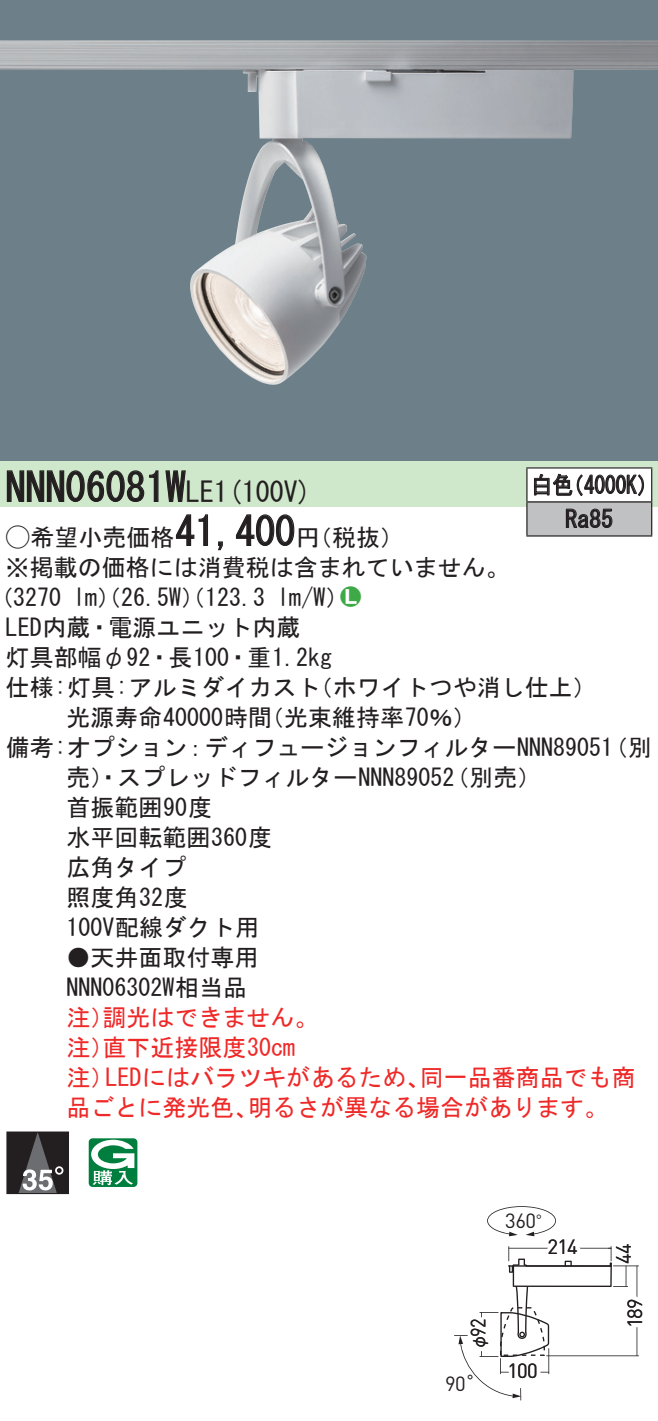
<style>
.page{position:relative;width:658px;height:1421px;background:#fff}
.page>*{position:absolute;margin:0;border:0;box-sizing:border-box;transform-origin:0 0}
.t1{font:40px "MS Gothic";color:#231f20}
.t2{font:28px "MS Gothic";color:#231f20}
.t3{font:24px/30px "MS Gothic";color:#231f20}
.t4{font:24px/30px "MS Gothic";color:#ee2928}
.t5{font:24px/34px "MS Gothic";color:#231f20;scale:.88 1}
.t6{font:24px "Ford Classification 1";color:#3fa948}
.t7{font:20.4px "DINOT";letter-spacing:-.025em;color:#231f20}
.t8{font:20.4px "DINOT";letter-spacing:-.025em;color:#231f20;scale:.9 1}
.t9{font:18px "Gothic BBB Pro Medium 90 pv RKSJ H";color:#231f20;scale:.9 1}
.s1{font-size:40px}
.s2{font-family:"Ford Classification 1"}
.s3{color:#fff}
.s4{font-family:"Gothic BBB Pro Medium 90 pv RKSJ H";font-size:18px}
</style>
<div class="page">
<div style="left:0;top:0;width:658px;height:462px;background:#6d7f88"></div>
<img style="left:0;top:41px;width:658px;height:344px">
<div style="left:0;top:462px;width:658px;height:45px;background:#cfe7ca"></div>
<svg style="left:6px;top:470px;width:153px;height:32px"></svg>
<svg style="left:165px;top:470px;width:21px;height:32px"></svg>
<svg style="left:175px;top:514px;width:33px;height:32px"></svg>
<svg style="left:218px;top:541px;width:5px;height:10px"></svg>
<svg style="left:236px;top:514px;width:59px;height:32px"></svg>
<div style="left:7px;top:1132px;width:61px;height:61px;background:#231f20"></div>
<div style="left:7px;top:1131px;width:62px;height:63px;border:1px solid #231f20"></div>
<svg style="left:18px;top:1132px;width:44px;height:61px"></svg>
<svg style="left:89px;top:1138px;width:48px;height:49px"></svg>
<div style="left:527px;top:468px;width:124px;height:34px;background:#fff"></div>
<div style="left:527px;top:502px;width:124px;height:34px;background:#c0c1c3"></div>
<hr style="left:526px;top:467px;width:126px;height:2px;background:#231f20">
<hr style="left:526px;top:468px;width:1px;height:33px;background:#231f20">
<hr style="left:651px;top:468px;width:1px;height:33px;background:#231f20">
<hr style="left:526px;top:501px;width:126px;height:2px;background:#231f20">
<hr style="left:526px;top:502px;width:1px;height:33px;background:#231f20">
<hr style="left:651px;top:502px;width:1px;height:33px;background:#231f20">
<hr style="left:526px;top:535px;width:126px;height:2px;background:#231f20">
<svg style="left:534px;top:473px;width:110px;height:23px"></svg>
<svg style="left:565px;top:508px;width:47px;height:20px"></svg>
<svg style="left:454px;top:1206px;width:185px;height:194px"></svg>
<h1 class="t1" style="left:6px;top:467px;width:162px">NNN06081</h1>
<p class="t2" style="left:166px;top:478px;width:147px"><span class="s1">W</span>LE (1 100 (V</p>
<p class="t5" style="left:565px;top:468px;width:56px;text-indent:-34px">白色<br>Ra85</p>
<p class="t5" style="left:563px;top:468px;width:110px">（4000 (K</p>
<h1 class="t1" style="left:175px;top:511px;width:121px">41,400</h1>
<p class="t3" style="left:6px;top:522px;width:505px"><span class="s2">A</span>希望小売価格<br>※掲載の価格には消費税は含まれていません。</p>
<p class="t6" style="left:340px;top:585px;width:22px">2<span class="s3">7</span></p>
<p class="t3" style="left:296px;top:522px;width:109px">（円税抜(</p>
<p class="t3" style="left:277px;top:582px;width:73px">l m (W/</p>
<p class="t3" style="left:-11px;top:582px;width:74px">（3270</p>
<p class="t3" style="left:6px;top:612px;width:296px">LED内蔵・電源ユニット内蔵</p>
<p class="t3" style="left:6px;top:642px;width:328px">灯具部幅φ92・長100・重1.2kg</p>
<p class="t3" style="left:309px;top:672px;width:290px">（ホワイトつや消し仕上(</p>
<p class="t3" style="left:73px;top:582px;width:193px">lm）（26.5 ）（W 123.3</p>
<p class="t3" style="left:260px;top:672px;width:218px;text-indent:-254px">仕様:灯具:アルミダイカスト<br>（光束維持率70％(</p>
<p class="t3" style="left:66px;top:702px;width:207px">光源寿命40000時間</p>
<p class="t3" style="left:445px;top:732px;width:169px;text-indent:-439px">備考:オプション：ディフュージョンフィルターNNN89051（別売(</p>
<p class="t3" style="left:66px;top:762px;width:389px">売）・スプレッドフィルターNNN89052首振範囲90度<br>水平回転範囲360度<br>広角タイプ<br>照度角32度<br>100V配線ダクト用</p>
<p class="t3" style="left:66px;top:942px;width:193px">●天井面取付専用<br>NNN06302W相当品</p>
<p class="t4" style="left:102px;top:1002px;width:217px">調光はできません。</p>
<p class="t4" style="left:102px;top:1002px;width:194px;text-indent:-36px">注）<br>直下近接限度30cm</p>
<p class="t4" style="left:66px;top:1032px;width:49px">注）</p>
<p class="t3" style="left:604px;top:732px;width:49px">（別</p>
<p class="t4" style="left:66px;top:1062px;width:49px">注）</p>
<p class="t4" style="left:105px;top:1062px;width:326px">LEDにはバラツキがあるため、</p>
<p class="t4" style="left:420px;top:1062px;width:217px">同一品番商品でも商</p>
<p class="t4" style="left:66px;top:1092px;width:193px">品ごとに発光色、</p>
<p class="t4" style="left:248px;top:1092px;width:362px">明るさが異なる場合があります。</p>
<p class="t7" style="left:505px;top:1207px;width:50px">360<span class="s4">°</span></p>
<p class="t7" style="left:547px;top:1233px;width:32px">214</p>
<p class="t8" style="left:464px;top:1337px;width:22px;rotate:-90deg">92</p>
<p class="t9" style="left:464px;top:1350px;width:19px;rotate:-90deg">φ</p>
<p class="t7" style="left:445px;top:1369px;width:32px">90˚</p>
<p class="t7" style="left:507px;top:1357px;width:32px">100</p>
<p class="t7" style="left:609px;top:1264px;width:22px;rotate:-90deg">44</p>
<p class="t7" style="left:621px;top:1328px;width:32px;rotate:-90deg">189</p>
</div>
